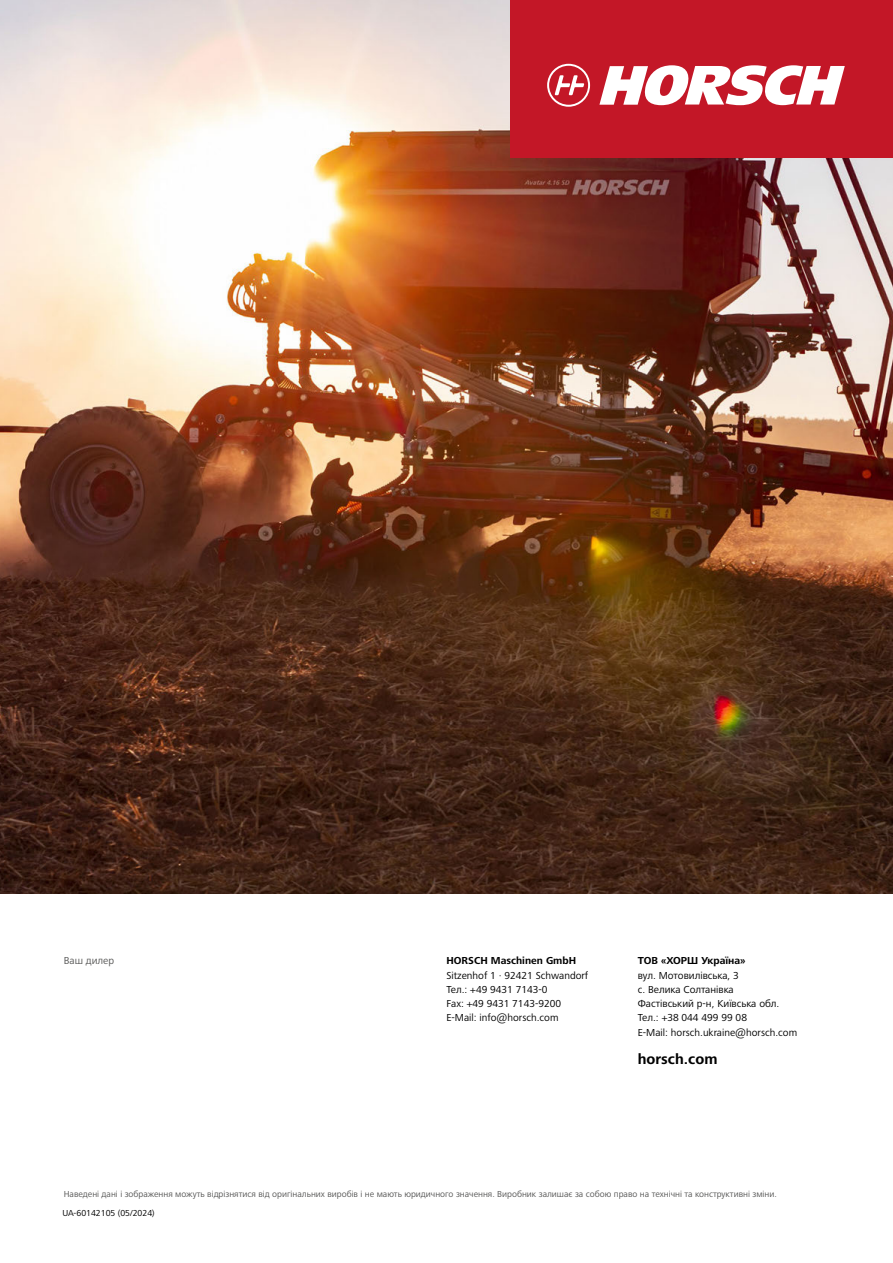
<style>
.page{position:relative;width:893px;height:1263px;background:#fff}
.page>*{position:absolute;margin:0;border:0;box-sizing:border-box;transform-origin:0 0}
.t1{font:700 15px "Frutiger Next LTW1 G";color:#000}
.t2{font:10.5px/14.2px "Frutiger Next LTW1 G";color:#000}
.t3{font:700 10.5px "Frutiger Next LTW1 G";color:#000}
.t4{font:10.5px "Frutiger Next LTW1 G";color:#575756}
.t5{font:9px "Frutiger Next LTW1 G";color:#575756}
.ausstattung_BU{font:9px "Frutiger Next LTW1 G";color:#000}
</style>
<div class="page">
<img style="left:0;top:0;width:893px;height:893px">
<div style="left:510px;top:0;width:383px;height:157px;background:#c31727"></div>
<svg style="left:599px;top:65px;width:246px;height:40px"></svg>
<svg style="left:547px;top:64px;width:43px;height:43px"></svg>
<p class="t4" style="left:64px;top:955px;width:52px">Ваш дилер</p>
<p class="t3" style="left:446px;top:955px;width:131px">HORSCH Maschinen GmbH</p>
<p class="t2" style="left:446px;top:968px;width:143px">Sitzenhof 1 · 92421 Schwandorf<br>Тел.: +49 9431 7143-0<br>Fax: +49 9431 7143-9200<br>E-Mail: info@horsch.com</p>
<p class="t3" style="left:638px;top:955px;width:109px">ТОВ «ХОРШ Україна»</p>
<p class="t2" style="left:638px;top:968px;width:161px">вул. Мотовилівська, 3<br>с. Велика Солтанівка<br>Фастівський р-н, Київська обл.<br>Тел.: +38 044 499 99 08<br>E-Mail: horsch.ukraine@horsch.com</p>
<h1 class="t1" style="left:638px;top:1050px;width:81px">horsch.com</h1>
<p class="t5" style="left:64px;top:1189px;width:715px">Наведені дані і зображення можуть відрізнятися від оригінальних виробів і не мають юридичного значення. Виробник залишає за собою право на технічні та конструктивні зміни.</p>
<p class="ausstattung_BU" style="left:62px;top:1208px;width:94px">UA-60142105 (05/2024)</p>
</div>
